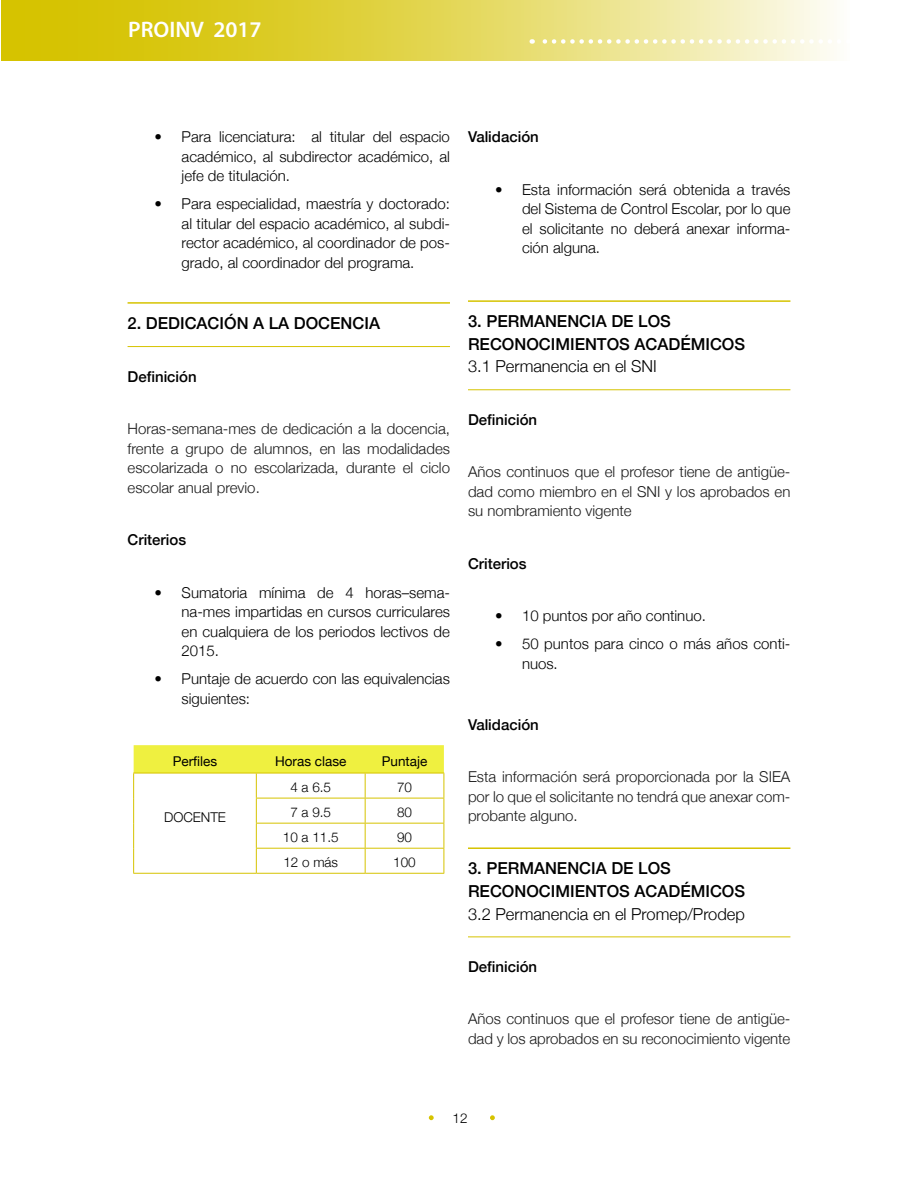
<style>
.page{position:relative;width:918px;height:1188px;background:#fff}
.page>*{position:absolute;margin:0;border:0;box-sizing:border-box;transform-origin:0 0}
.t1{font:600 22.5px "Myriad Pro";color:#fff}
.t2{font:500 16.5px/22.5px "Helvetica Neue";color:#000}
.t3{font:300 16.5px "Helvetica Neue";color:#000}
.t4{font:300 15px/19.5px "Helvetica Neue";color:#000;text-align:justify}
.t5{font:300 15px/19.5px "Helvetica Neue";color:#1a1a1a;text-align:justify}
.t6{font:500 15px "Helvetica Neue";color:#000}
.t7{font:300 13.5px "Helvetica Neue";color:#000}
.t8{font:13.5px "Helvetica Neue";color:#000}
</style>
<div class="page">
<svg style="left:1px;top:1px;width:833px;height:60px;background:#e3d758"></svg>
<svg style="left:532px;top:39px;width:302px;height:5px"></svg>
<svg style="left:429px;top:1115px;width:5px;height:5px"></svg>
<svg style="left:490px;top:1115px;width:5px;height:5px"></svg>
<hr style="left:128px;top:302px;width:322px;height:2px;background:#d6c300">
<hr style="left:128px;top:346px;width:322px;height:1px;background:#d6c300">
<svg style="left:133px;top:745px;width:312px;height:128px"></svg>
<hr style="left:133px;top:873px;width:123px;height:1px;background:#d6c300">
<hr style="left:256px;top:873px;width:109px;height:1px;background:#d6c300">
<hr style="left:365px;top:873px;width:79px;height:1px;background:#d6c300">
<hr style="left:468px;top:300px;width:322px;height:2px;background:#d6c300">
<hr style="left:468px;top:389px;width:322px;height:1px;background:#d6c300">
<hr style="left:468px;top:847px;width:322px;height:2px;background:#d6c300">
<hr style="left:468px;top:937px;width:322px;height:1px;background:#d6c300">
<h1 class="t1" style="left:128px;top:15px;width:135px">PROINV 2017</h1>
<p class="t4" style="left:182px;top:126px;width:270px;text-indent:-27px">• Para licenciatura: al titular del espacio académico, al subdirector académico, al jefe de titulación.</p>
<p class="t4" style="left:182px;top:193px;width:270px;text-indent:-27px">• Para especialidad, maestría y doctorado: al titular del espacio académico, al subdi&shy;rector académico, al coordinador de pos&shy;grado, al coordinador del programa.</p>
<p class="t2" style="left:128px;top:311px;width:254px">2. DEDICACIÓN A LA DOCENCIA</p>
<p class="t6" style="left:128px;top:364px;width:71px">Definición</p>
<p class="t5" style="left:128px;top:418px;width:324px">Horas-semana-mes de dedicación a la docencia, frente a grupo de alumnos, en las modalidades escolarizada o no escolarizada, durante el ciclo escolar anual previo.</p>
<p class="t6" style="left:128px;top:528px;width:60px">Criterios</p>
<p class="t4" style="left:182px;top:581px;width:270px;text-indent:-27px">• Sumatoria mínima de 4 horas–sema&shy;na-mes impartidas en cursos curriculares en cualquiera de los periodos lectivos de 2015.</p>
<p class="t4" style="left:182px;top:668px;width:270px;text-indent:-27px">• Puntaje de acuerdo con las equivalencias siguientes:</p>
<p class="t8" style="left:173px;top:751px;width:46px">Perfiles</p>
<p class="t8" style="left:275px;top:751px;width:73px">Horas clase</p>
<p class="t8" style="left:382px;top:751px;width:47px">Puntaje</p>
<p class="t7" style="left:164px;top:806px;width:63px">DOCENTE</p>
<p class="t7" style="left:290px;top:776px;width:42px">4 a 6.5</p>
<p class="t7" style="left:397px;top:776px;width:17px">70</p>
<p class="t7" style="left:290px;top:801px;width:42px">7 a 9.5</p>
<p class="t7" style="left:397px;top:801px;width:17px">80</p>
<p class="t7" style="left:283px;top:827px;width:57px">10 a 11.5</p>
<p class="t7" style="left:397px;top:827px;width:17px">90</p>
<p class="t7" style="left:283px;top:852px;width:56px">12 o más</p>
<p class="t7" style="left:393px;top:852px;width:24px">100</p>
<p class="t6" style="left:468px;top:125px;width:72px">Validación</p>
<p class="t4" style="left:522px;top:178px;width:270px;text-indent:-27px">• Esta información será obtenida a través del Sistema de Control Escolar, por lo que el solicitante no deberá anexar informa&shy;ción alguna.</p>
<p class="t2" style="left:468px;top:309px;width:279px">3. PERMANENCIA DE LOS<br>RECONOCIMIENTOS ACADÉMICOS</p>
<p class="t3" style="left:468px;top:353px;width:190px">3.1 Permanencia en el SNI</p>
<p class="t6" style="left:468px;top:407px;width:71px">Definición</p>
<p class="t5" style="left:468px;top:461px;width:324px">Años continuos que el profesor tiene de antigüe&shy;dad como miembro en el SNI y los aprobados en su nombramiento vigente</p>
<p class="t6" style="left:468px;top:551px;width:60px">Criterios</p>
<p class="t4" style="left:495px;top:605px;width:212px">• 10 puntos por año continuo.</p>
<p class="t4" style="left:522px;top:633px;width:270px;text-indent:-27px">• 50 puntos para cinco o más años conti&shy;nuos.</p>
<p class="t6" style="left:468px;top:712px;width:72px">Validación</p>
<p class="t5" style="left:468px;top:766px;width:324px">Esta información será proporcionada por la SIEA por lo que el solicitante no tendrá que anexar com&shy;probante alguno.</p>
<p class="t2" style="left:468px;top:856px;width:279px">3. PERMANENCIA DE LOS<br>RECONOCIMIENTOS ACADÉMICOS</p>
<p class="t3" style="left:468px;top:900px;width:278px">3.2 Permanencia en el Promep/Prodep</p>
<p class="t6" style="left:468px;top:955px;width:71px">Definición</p>
<p class="t5" style="left:468px;top:1008px;width:324px">Años continuos que el profesor tiene de antigüe&shy;dad y los aprobados en su reconocimiento vigente</p>
<p class="t7" style="left:453px;top:1107px;width:17px">12</p>
</div>
